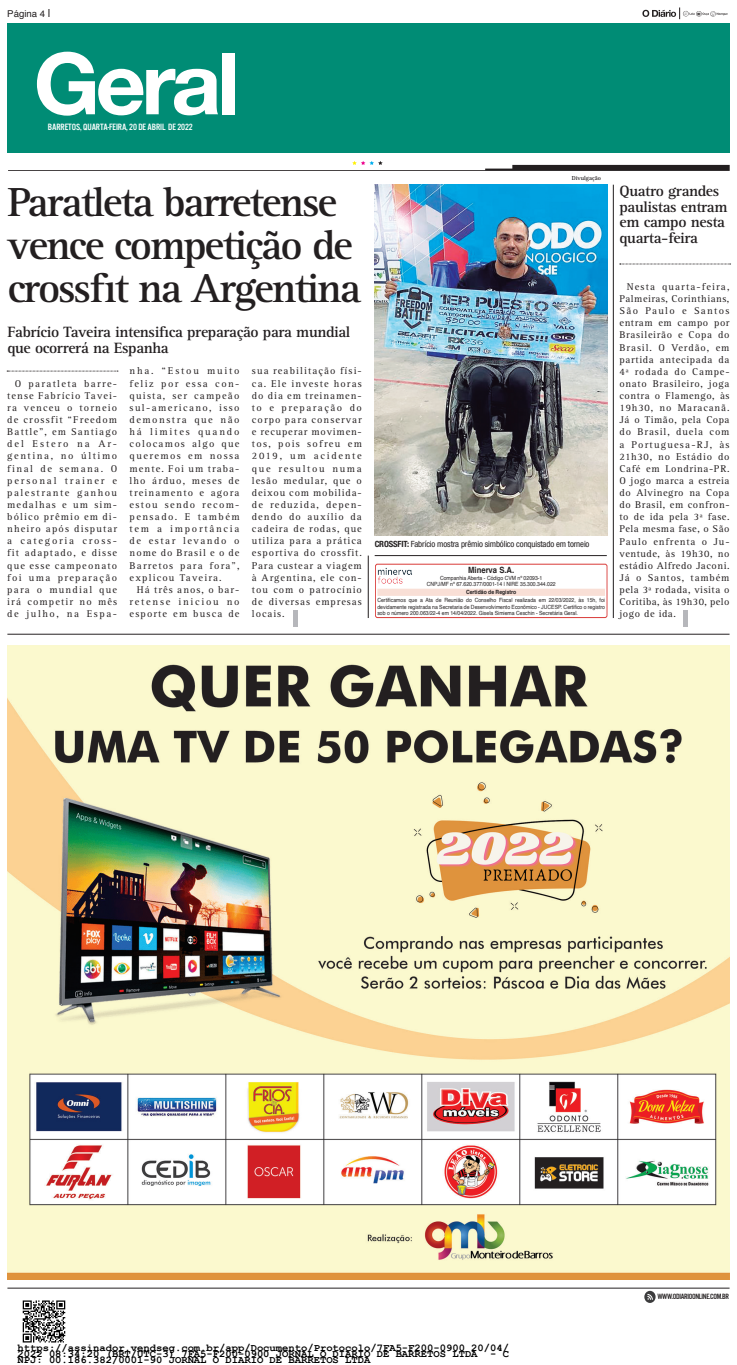
<style>
.page{position:relative;width:737px;height:1365px;background:#fff}
.page>*{position:absolute;margin:0;border:0;box-sizing:border-box;transform-origin:0 0}
.t1{font:700 85.66px "Helvetica Neue";letter-spacing:-.05em;color:#fff}
.t2{font:700 41.91px/42.8px "Rotis Serif";letter-spacing:-.05em;color:#231f20}
.t3{font:700 15.4px/15.4px "Rotis Serif";letter-spacing:-.025em;color:#231f20}
.t4{font:700 10.5px "Courier New";color:#000}
.t5{font:10.06px/12.2px "Rotis Serif AT";letter-spacing:.11em;color:#231f20;text-align:justify}
.t6{font:10.06px "Rotis Serif AT";letter-spacing:.135em;color:#231f20}
.t7{font:10.06px "Rotis Serif AT";letter-spacing:.175em;color:#231f20}
.t8{font:10.06px "Rotis Serif AT";letter-spacing:.14em;color:#231f20}
.t9{font:10.06px "Rotis Serif AT";letter-spacing:.165em;color:#231f20}
.t10{font:10.06px "Rotis Serif AT";letter-spacing:.145em;color:#231f20}
.t11{font:10.06px "Rotis Serif AT";letter-spacing:.17em;color:#231f20}
.t12{font:10.06px "Rotis Serif AT";letter-spacing:.15em;color:#231f20}
.t13{font:9.45px "U.S.101";letter-spacing:-.01em;color:#fff}
.t14{font:9.45px "Helvetica";color:#231f20}
.t15{font:condensed 8.58px "Helvetica Neue";letter-spacing:-.015em;color:#231f20}
.t16{font:700 8.58px "Helvetica";color:#231f20;scale:.89 1}
.t17{font:7.88px "U.S.101";letter-spacing:-.04em;color:#231f20}
.t18{font:700 5.95px "Rotis Serif";color:#231f20}
.t19{font:5.77px/6.6px "Helvetica";color:#231f20;text-align:center;scale:.89 1}
.s1{font-size:11.11px}
.s2{font-weight:700}
</style>
<div class="page">
<svg style="left:644px;top:1290px;width:11px;height:12px"></svg>
<hr style="left:7px;top:1287px;width:722px;height:1px;background:#231f20">
<img style="left:7px;top:645px;width:722px;height:634px">
<img style="left:375px;top:185px;width:232px;height:350px">
<svg style="left:642px;top:8px;width:85px;height:11px"></svg>
<div style="left:8px;top:23px;width:721px;height:129px;background:#008c75"></div>
<svg style="left:8px;top:161px;width:721px;height:10px"></svg>
<hr style="left:613px;top:185px;width:1px;height:433px;background:#231f20">
<hr style="left:7px;top:634px;width:722px;height:1px;background:#231f20">
<hr style="left:375px;top:555px;width:232px;height:1px;background:#231f20">
<hr style="left:368px;top:555px;width:1px;height:63px;background:#231f20">
<svg style="left:7px;top:371px;width:111px;height:1px"></svg>
<div style="left:682px;top:609px;width:5px;height:17px;background:#b6b7bb"></div>
<div style="left:293px;top:609px;width:5px;height:17px;background:#b6b7bb"></div>
<svg style="left:619px;top:264px;width:111px;height:1px"></svg>
<div style="left:375px;top:563px;width:232px;height:55px;border:1px solid #db4543;border-radius:2px"></div>
<div style="left:377px;top:589px;width:228px;height:6px;background:#f9dfd6"></div>
<img style="left:377px;top:567px;width:35px;height:17px">
<img style="left:22px;top:1300px;width:44px;height:42px">
<p class="t14" style="left:7px;top:6px;width:45px">Página 4 <span class="s1">|</span></p>
<p class="t1" style="left:34px;top:16px;width:207px">Geral</p>
<p class="t13" style="left:48px;top:121px;width:146px">BARRETOS, QUARTA-FEIRA, 20 DE ABRIL DE 2022</p>
<p class="t2" style="left:7px;top:182px;width:355px">Paratleta barretense vence competição de crossfit na Argentina</p>
<p class="t3" style="left:7px;top:325px;width:344px">Fabrício Taveira intensifica preparação para mundial que ocorrerá na Espanha</p>
<p class="t5" style="left:7px;top:377px;width:111px;text-indent:7px">O paratleta barre&shy;tense Fabrício Tavei&shy;ra venceu o torneio de crossfit “Freedom Battle”, em Santiago del Estero na Ar&shy;gentina, no último final de semana. O personal trainer e palestrante ganhou medalhas e um sim&shy;bólico prêmio em di&shy;nheiro após disputar a categoria cross&shy;fit adaptado, e disse que esse campeonato foi uma preparação para o mundial que irá competir no mês de julho, na Espa-</p>
<p class="t7" style="left:130px;top:365px;width:111px">nha. “Estou muito</p>
<p class="t8" style="left:130px;top:377px;width:111px">feliz por essa con-</p>
<p class="t5" style="left:130px;top:389px;width:111px">quista, ser campeão</p>
<p class="t6" style="left:130px;top:402px;width:111px">sul-americano, isso</p>
<p class="t10" style="left:130px;top:414px;width:111px">demonstra que não</p>
<p class="t7" style="left:130px;top:426px;width:111px">há limites quando</p>
<p class="t5" style="left:130px;top:438px;width:111px">colocamos algo que</p>
<p class="t6" style="left:130px;top:450px;width:111px">queremos em nossa</p>
<p class="t5" style="left:130px;top:462px;width:111px">mente. Foi um traba-</p>
<p class="t5" style="left:130px;top:474px;width:111px">lho árduo, meses de</p>
<p class="t5" style="left:130px;top:486px;width:111px">treinamento e agora</p>
<p class="t5" style="left:130px;top:498px;width:111px">estou sendo recom-</p>
<p class="t6" style="left:130px;top:511px;width:111px">pensado. E também</p>
<p class="t11" style="left:130px;top:523px;width:111px">tem a importância</p>
<p class="t12" style="left:130px;top:535px;width:111px">de estar levando o</p>
<p class="t5" style="left:130px;top:547px;width:111px">nome do Brasil e o de</p>
<p class="t5" style="left:130px;top:559px;width:111px">Barretos para fora”,</p>
<p class="t5" style="left:130px;top:571px;width:94px">explicou Taveira.</p>
<p class="t5" style="left:137px;top:583px;width:104px">Há três anos, o bar-</p>
<p class="t9" style="left:130px;top:596px;width:111px">retense iniciou no</p>
<p class="t5" style="left:130px;top:608px;width:111px">esporte em busca de</p>
<p class="t5" style="left:252px;top:365px;width:111px">sua reabilitação físi&shy;ca. Ele investe horas do dia em treinamen&shy;to e preparação do corpo para conservar e recuperar movimen&shy;tos, pois sofreu em 2019, um acidente que resultou numa lesão medular, que o deixou com mobilida&shy;de reduzida, depen&shy;dendo do auxílio da cadeira de rodas, que utiliza para a prática esportiva do crossfit.<br>Para custear a viagem à Argentina, ele con&shy;tou com o patrocínio de diversas empresas locais.</p>
<p class="t18" style="left:571px;top:175px;width:31px">Divulgação</p>
<p class="t15" style="left:375px;top:538px;width:216px"><span class="s2">CROSSFIT:</span> Fabrício mostra prêmio simbólico conquistado em torneio</p>
<p class="t16" style="left:468px;top:563px;width:53px">Minerva S.A.</p>
<p class="t19" style="left:426px;top:574px;width:147px">Companhia Aberta - Código CVM nº 02093-1<br>CNPJ/MF nº 67.620.377/0001-14 | NIRE 35.300.344.022</p>
<p class="t19" style="left:377px;top:588px;width:257px;line-height:8px"><span class="s2">Certidão de Registro<br></span>Certificamos que a Ata de Reunião do Conselho Fiscal realizada em 22/03/2022, às 15h, foi</p>
<p class="t19" style="left:377px;top:603px;width:257px;text-align:left">devidamente registrada na Secretaria de Desenvolvimento Econômico - JUCESP. Certifico o registro sob o número 200.063/22-4 em 14/04/2022. Gisela Simiema Ceschin - Secretária Geral.</p>
<p class="t3" style="left:619px;top:184px;width:109px">Quatro grandes paulistas entram em campo nesta quarta-feira</p>
<p class="t5" style="left:619px;top:281px;width:112px;text-indent:7px">Nesta quarta-feira, Palmeiras, Corinthians, São Paulo e Santos entram em campo por Brasileirão e Copa do Brasil. O Verdão, em partida antecipada da 4ª rodada do Campe&shy;onato Brasileiro, joga contra o Flamengo, às 19h30, no Maracanã.<br>Já o Timão, pela Copa do Brasil, duela com a Portuguesa-RJ, às 21h30, no Estádio do Café em Londrina-PR.<br>O jogo marca a estreia do Alvinegro na Copa do Brasil, em confron&shy;to de ida pela 3ª fase.<br>Pela mesma fase, o São Paulo enfrenta o Ju&shy;ventude, às 19h30, no estádio Alfredo Jaconi.<br>Já o Santos, também pela 3ª rodada, visita o Coritiba, às 19h30, pelo jogo de ida.</p>
<p class="t4" style="left:18px;top:1344px;width:493px">https://assinador.vendseg.com.br/app/Documento/Protocolo/7FA5-F200-0900 20/04/</p>
<p class="t4" style="left:18px;top:1350px;width:493px">2022 08:34:20 (BRT/UTC-3) 7FA5-F200-0900 JORNAL O DIARIO DE BARRETOS LTDA - C</p>
<p class="t4" style="left:18px;top:1356px;width:354px">NPJ: 00.186.382/0001-90 JORNAL O DIARIO DE BARRETOS LTDA</p>
<p class="t17" style="left:657px;top:1291px;width:73px">WWW.ODIARIOONLINE.COM.BR</p>
</div>
